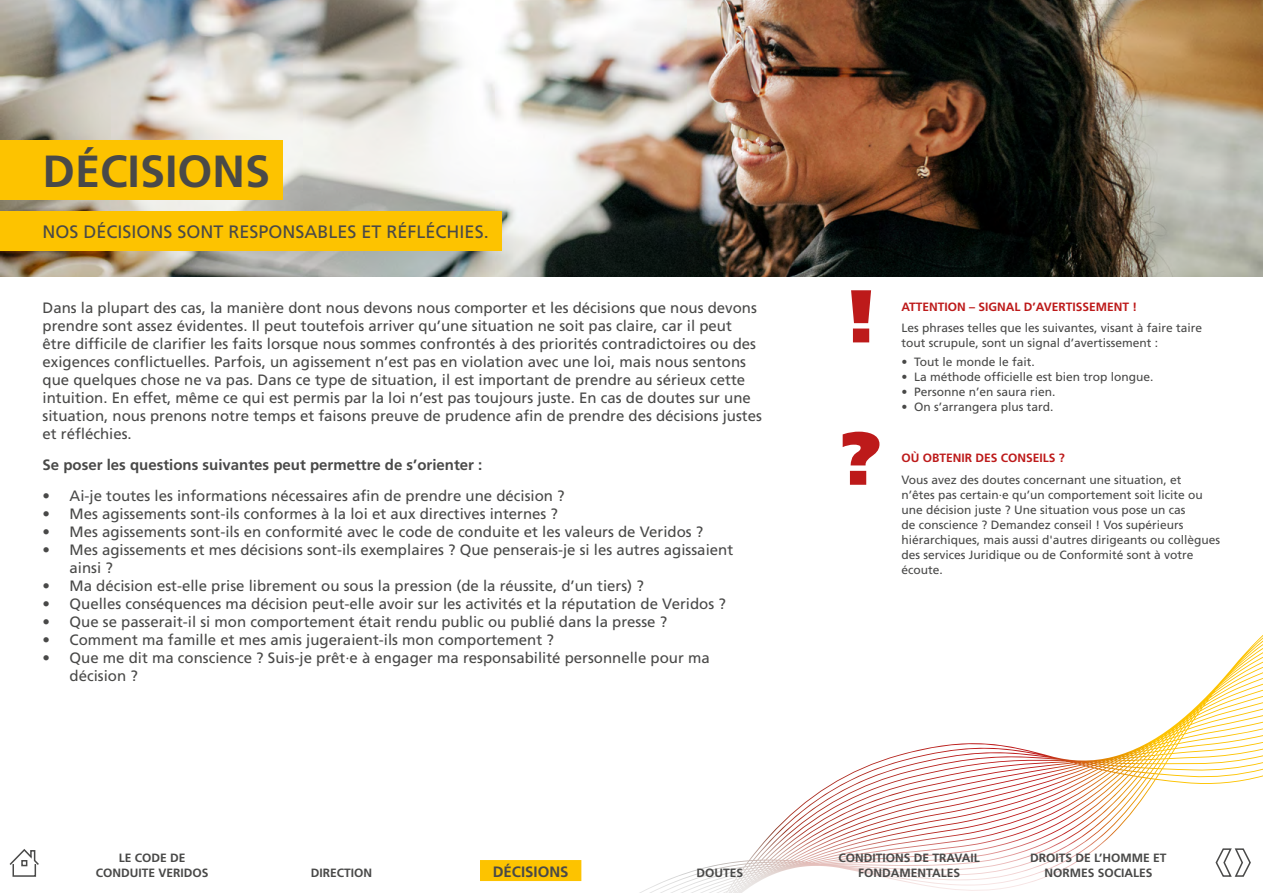
<style>
.page{position:relative;width:1263px;height:893px;background:#fff}
.page>*{position:absolute;margin:0;border:0;box-sizing:border-box;transform-origin:0 0}
.H2-Headline-30pt-gra{font:700 45px "Frutiger LT Pro";color:#494948}
.H3-Roman-12pt-grau-3{font:18px "Frutiger LT Pro";color:#494948}
.Copy_10pt_grau{font:15px/18px "Frutiger LT Pro";color:#494948}
.Copy_10pt_grau-2{font:700 15px "Frutiger LT Pro";color:#494948}
.p_Copy_Hinweistext{font:12px/15px "Frutiger LT Pro";color:#494948}
.t1{font:700 12px/15px "Frutiger LT Pro";color:#494948;text-align:center}
.H4_Head_Hinweistext{font:700 12px "Frutiger LT Pro";color:#bd1a1a}
</style>
<div class="page">
<svg style="left:772px;top:671px;width:458px;height:162px"></svg>
<img style="left:0;top:0;width:1263px;height:276px">
<svg style="left:851px;top:290px;width:20px;height:52px"></svg>
<svg style="left:843px;top:432px;width:36px;height:53px"></svg>
<div style="left:0;top:140px;width:283px;height:60px;background:#fdc300"></div>
<div style="left:0;top:212px;width:501px;height:39px;background:#fdc300"></div>
<svg style="left:1215px;top:848px;width:36px;height:29px"></svg>
<svg style="left:9px;top:849px;width:30px;height:28px"></svg>
<div style="left:480px;top:860px;width:101px;height:21px;background:#fdc300"></div>
<h2 class="H2-Headline-30pt-gra" style="left:43px;top:144px;width:229px">DÉCISIONS</h2>
<h3 class="H3-Roman-12pt-grau-3" style="left:43px;top:221px;width:448px">NOS DÉCISIONS SONT RESPONSABLES ET RÉFLÉCHIES.</h3>
<p class="Copy_10pt_grau" style="left:43px;top:299px;width:721px">Dans la plupart des cas, la manière dont nous devons nous comporter et les décisions que nous devons prendre sont assez évidentes. Il peut toutefois arriver qu’une situation ne soit pas claire, car il peut être difficile de clarifier les faits lorsque nous sommes confrontés à des priorités contradictoires ou des exigences conflictuelles. Parfois, un agissement n’est pas en violation avec une loi, mais nous sentons que quelques chose ne va pas. Dans ce type de situation, il est important de prendre au sérieux cette intuition. En effet, même ce qui est permis par la loi n’est pas toujours juste. En cas de doutes sur une situation, nous prenons notre temps et faisons preuve de prudence afin de prendre des décisions justes et réfléchies.</p>
<p class="Copy_10pt_grau-2" style="left:43px;top:456px;width:441px">Se poser les questions suivantes peut permettre de s’orienter :</p>
<p class="Copy_10pt_grau" style="left:43px;top:487px;width:524px">• Ai-je toutes les informations nécessaires afin de prendre une décision ?</p>
<p class="Copy_10pt_grau" style="left:43px;top:505px;width:517px">• Mes agissements sont-ils conformes à la loi et aux directives internes ?</p>
<p class="Copy_10pt_grau" style="left:43px;top:523px;width:662px">• Mes agissements sont-ils en conformité avec le code de conduite et les valeurs de Veridos ?</p>
<p class="Copy_10pt_grau" style="left:70px;top:541px;width:665px;text-indent:-27px">• Mes agissements et mes décisions sont-ils exemplaires ? Que penserais-je si les autres agissaient ainsi ?</p>
<p class="Copy_10pt_grau" style="left:43px;top:577px;width:603px">• Ma décision est-elle prise librement ou sous la pression (de la réussite, d’un tiers) ?</p>
<p class="Copy_10pt_grau" style="left:43px;top:595px;width:685px">• Quelles conséquences ma décision peut-elle avoir sur les activités et la réputation de Veridos ?</p>
<p class="Copy_10pt_grau" style="left:43px;top:613px;width:626px">• Que se passerait-il si mon comportement était rendu public ou publié dans la presse ?</p>
<p class="Copy_10pt_grau" style="left:43px;top:631px;width:513px">• Comment ma famille et mes amis jugeraient-ils mon comportement ?</p>
<p class="Copy_10pt_grau" style="left:70px;top:649px;width:642px;text-indent:-27px">• Que me dit ma conscience ? Suis-je prêt·e à engager ma responsabilité personnelle pour ma décision ?</p>
<p class="t1" style="left:96px;top:850px;width:114px">LE CODE DE<br>CONDUITE VERIDOS</p>
<p class="t1" style="left:311px;top:865px;width:63px">DIRECTION</p>
<p class="Copy_10pt_grau-2" style="left:493px;top:863px;width:77px">DÉCISIONS</p>
<p class="t1" style="left:696px;top:865px;width:48px">DOUTES</p>
<h4 class="H4_Head_Hinweistext" style="left:901px;top:299px;width:237px">ATTENTION – SIGNAL D’AVERTISSEMENT !</h4>
<p class="p_Copy_Hinweistext" style="left:901px;top:320px;width:302px">Les phrases telles que les suivantes, visant à faire taire tout scrupule, sont un signal d’avertissement :</p>
<p class="p_Copy_Hinweistext" style="left:901px;top:355px;width:135px">• Tout le monde le fait.</p>
<p class="p_Copy_Hinweistext" style="left:901px;top:370px;width:253px">• La méthode officielle est bien trop longue.</p>
<p class="p_Copy_Hinweistext" style="left:901px;top:385px;width:156px">• Personne n’en saura rien.</p>
<p class="p_Copy_Hinweistext" style="left:901px;top:400px;width:154px">• On s’arrangera plus tard.</p>
<h4 class="H4_Head_Hinweistext" style="left:901px;top:451px;width:165px">OÙ OBTENIR DES CONSEILS ?</h4>
<p class="p_Copy_Hinweistext" style="left:901px;top:472px;width:320px">Vous avez des doutes concernant une situation, et<br>n’êtes pas certain·e qu’un comportement soit licite ou une décision juste ? Une situation vous pose un cas<br>de conscience ? Demandez conseil ! Vos supérieurs hiérarchiques, mais aussi d'autres dirigeants ou collègues des services Juridique ou de Conformité sont à votre écoute.</p>
<p class="t1" style="left:838px;top:850px;width:143px">CONDITIONS DE TRAVAIL<br>FONDAMENTALES</p>
<p class="t1" style="left:1030px;top:850px;width:138px">DROITS DE L’HOMME ET<br>NORMES SOCIALES</p>
</div>
